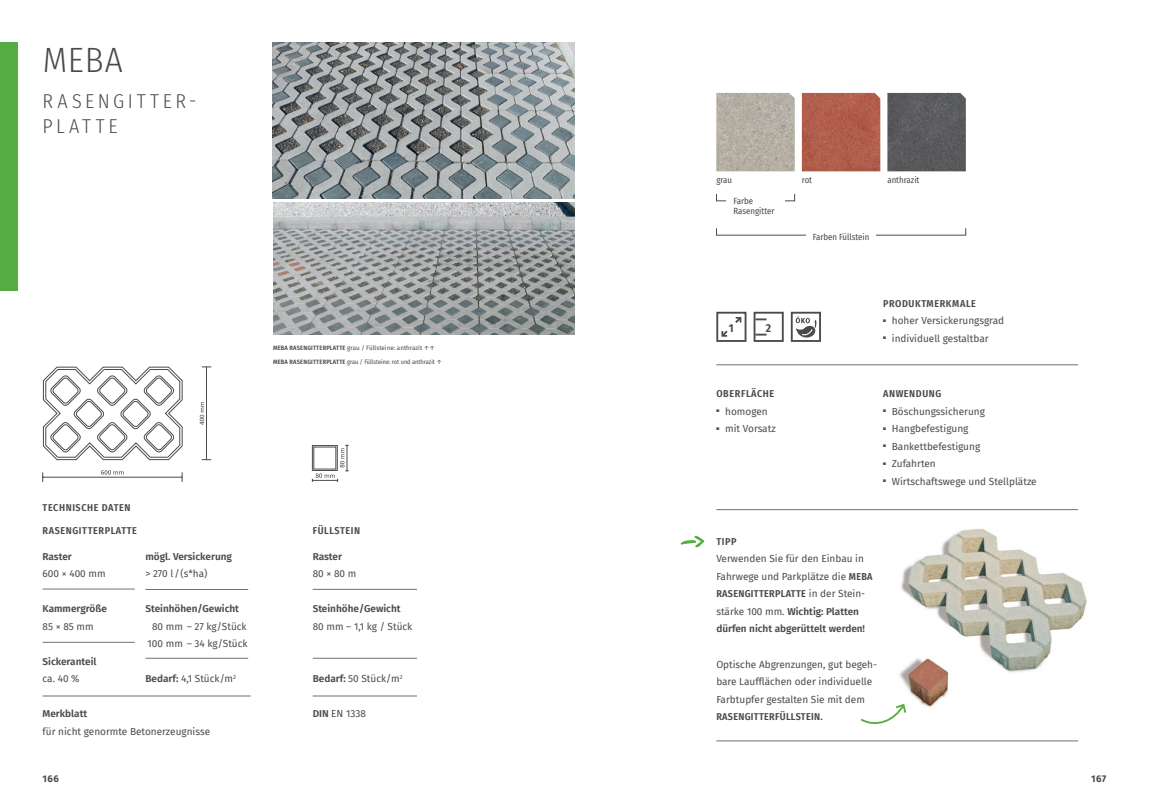
<style>
.page{position:relative;width:1149px;height:812px;background:#fff}
.page>*{position:absolute;margin:0;border:0;box-sizing:border-box;transform-origin:0 0}
.produkt_2021{font:300 35px "Fira Sans Condensed";color:#4b4b4d}
.produktkategorie_202{font:300 20px/25px "Fira Sans Condensed";letter-spacing:.18em;color:#4b4b4d}
.t1{font:700 11.5px "Fira Sans Condensed";color:#4b4b4d}
.text_2021{font:10px/17.5px "Fira Sans";color:#4b4b4d}
.technische_daten_202{font:10px/17.5px "Fira Sans";color:#4b4b4d}
.technische_daten_202-2{font:600 10px "Fira Sans";color:#4b4b4d}
.text_headline_2021{font:600 10px "Fira Sans Condensed";letter-spacing:.06em;color:#4b4b4d}
.text_2021-2{font:600 10px "Fira Sans Condensed";color:#4b4b4d}
.t2{font:700 9.62px "Fira Sans";letter-spacing:.05em;color:#4b4b4d}
.produkt_farbe_2021{font:8.75px/10px "Fira Sans Condensed";color:#4b4b4d}
.bildunterschrift_202{font:6.25px "Fira Sans Condensed";color:#4b4b4d}
.bildunterschrift_202-2{font:6.25px "Fira Sans";color:#4b4b4d}
.s1{font-family:"Fira Sans Condensed";font-weight:600}
.s2{font-weight:600}
.s3{font-family:"Fira Sans"}
</style>
<div class="page">
<div style="left:0;top:43px;width:18px;height:248px;background:#55ac42"></div>
<hr style="left:312px;top:589px;width:105px;height:1px;background:#707172">
<hr style="left:312px;top:658px;width:105px;height:1px;background:#707172">
<hr style="left:312px;top:695px;width:105px;height:1px;background:#707172">
<svg style="left:101px;top:470px;width:22px;height:4px"></svg>
<hr style="left:43px;top:477px;width:139px;height:1px;background:#4b4b4d">
<svg style="left:43px;top:366px;width:140px;height:94px"></svg>
<hr style="left:206px;top:367px;width:1px;height:92px;background:#4b4b4d">
<svg style="left:199px;top:402px;width:5px;height:23px"></svg>
<svg style="left:312px;top:445px;width:36px;height:37px"></svg>
<img style="left:273px;top:202px;width:301px;height:133px">
<img style="left:273px;top:43px;width:301px;height:155px">
<hr style="left:716px;top:740px;width:361px;height:1px;background:#707172">
<img style="left:901px;top:528px;width:186px;height:145px">
<img style="left:899px;top:650px;width:58px;height:57px">
<hr style="left:716px;top:364px;width:361px;height:1px;background:#707172">
<hr style="left:716px;top:509px;width:361px;height:1px;background:#707172">
<svg style="left:860px;top:702px;width:47px;height:23px"></svg>
<hr style="left:43px;top:695px;width:207px;height:1px;background:#707172">
<hr style="left:145px;top:589px;width:103px;height:1px;background:#707172">
<hr style="left:145px;top:658px;width:103px;height:1px;background:#707172">
<hr style="left:43px;top:642px;width:92px;height:1px;background:#707172">
<hr style="left:43px;top:588px;width:92px;height:1px;background:#707172">
<img style="left:716px;top:93px;width:78px;height:78px">
<img style="left:887px;top:93px;width:78px;height:78px">
<img style="left:801px;top:93px;width:79px;height:78px">
<svg style="left:680px;top:535px;width:24px;height:12px"></svg>
<div style="left:716px;top:312px;width:30px;height:30px;border:2px solid #4b4b4d"></div>
<svg style="left:721px;top:317px;width:21px;height:20px"></svg>
<div style="left:790px;top:312px;width:30px;height:30px;border:2px solid #4b4b4d"></div>
<svg style="left:795px;top:316px;width:23px;height:22px"></svg>
<div style="left:753px;top:312px;width:30px;height:30px;border:2px solid #4b4b4d"></div>
<svg style="left:755px;top:318px;width:11px;height:2px"></svg>
<svg style="left:755px;top:333px;width:11px;height:2px"></svg>
<p class="produkt_2021" style="left:43px;top:36px;width:82px">MEBA</p>
<p class="produktkategorie_202" style="left:43px;top:88px;width:160px">RASENGITTER--<br>PLATTE</p>
<p class="bildunterschrift_202-2" style="left:273px;top:343px;width:163px"><span class="s1">MEBA RASENGITTERPLATTE</span> grau / Füllsteine: anthrazit ↑↑</p>
<p class="bildunterschrift_202" style="left:273px;top:357px;width:170px"><span class="s2">MEBA RASENGITTERPLATTE</span> grau / Füllsteine: rot und anthrazit <span class="s3">↑</span></p>
<p class="text_headline_2021" style="left:43px;top:499px;width:89px">TECHNISCHE DATEN</p>
<p class="text_headline_2021" style="left:43px;top:522px;width:96px">RASENGITTERPLATTE</p>
<p class="technische_daten_202-2" style="left:43px;top:548px;width:31px">Raster</p>
<p class="technische_daten_202" style="left:43px;top:564px;width:65px">600 × 400 mm</p>
<p class="technische_daten_202-2" style="left:43px;top:600px;width:66px">Kammergröße</p>
<p class="technische_daten_202" style="left:43px;top:617px;width:53px">85 × 85 mm</p>
<p class="technische_daten_202-2" style="left:43px;top:653px;width:55px">Sickeranteil</p>
<p class="technische_daten_202" style="left:43px;top:669px;width:38px">ca. 40 %</p>
<p class="technische_daten_202-2" style="left:145px;top:548px;width:88px">mögl. Versickerung</p>
<p class="technische_daten_202" style="left:145px;top:564px;width:64px">&gt; 270 l/(s*ha)</p>
<p class="technische_daten_202-2" style="left:145px;top:600px;width:95px">Steinhöhen/Gewicht</p>
<p class="technische_daten_202" style="left:152px;top:617px;width:96px">80 mm – 27 kg/Stück</p>
<p class="technische_daten_202" style="left:147px;top:634px;width:102px">100 mm – 34 kg/Stück</p>
<p class="technische_daten_202" style="left:145px;top:669px;width:92px"><span class="s2">Bedarf:</span> 4,1 Stück/m<sup>2</sup></p>
<p class="technische_daten_202" style="left:43px;top:704px;width:169px"><span class="s2">Merkblatt<br></span>für nicht genormte Betonerzeugnisse</p>
<p class="text_headline_2021" style="left:312px;top:522px;width:49px">FÜLLSTEIN</p>
<p class="technische_daten_202-2" style="left:312px;top:548px;width:31px">Raster</p>
<p class="technische_daten_202" style="left:312px;top:564px;width:45px">80 × 80 m</p>
<p class="technische_daten_202-2" style="left:312px;top:600px;width:89px">Steinhöhe/Gewicht</p>
<p class="technische_daten_202" style="left:312px;top:617px;width:101px">80 mm – 1,1 kg / Stück</p>
<p class="technische_daten_202" style="left:312px;top:669px;width:91px"><span class="s2">Bedarf:</span> 50 Stück/m<sup>2</sup></p>
<p class="technische_daten_202" style="left:312px;top:704px;width:55px"><span class="s2">DIN</span> EN 1338</p>
<p class="produkt_farbe_2021" style="left:716px;top:175px;width:17px">grau</p>
<p class="produkt_farbe_2021" style="left:801px;top:175px;width:12px">rot</p>
<p class="produkt_farbe_2021" style="left:887px;top:175px;width:33px">anthrazit</p>
<p class="produkt_farbe_2021" style="left:733px;top:195px;width:42px">Farbe<br>Rasengitter</p>
<p class="t1" style="left:728px;top:318px;width:6px">1</p>
<p class="t1" style="left:765px;top:319px;width:7px">2</p>
<p class="text_headline_2021" style="left:716px;top:385px;width:59px">OBERFLÄCHE</p>
<p class="text_2021" style="left:716px;top:402px;width:53px">■ homogen</p>
<p class="text_2021" style="left:716px;top:419px;width:61px">■ mit Vorsatz</p>
<p class="produkt_farbe_2021" style="left:812px;top:231px;width:58px">Farben Füllstein</p>
<p class="text_headline_2021" style="left:882px;top:295px;width:94px">PRODUKTMERKMALE</p>
<p class="text_2021" style="left:882px;top:312px;width:123px">■ hoher Versickerungsgrad</p>
<p class="text_2021" style="left:882px;top:329px;width:107px">■ individuell gestaltbar</p>
<p class="text_headline_2021" style="left:882px;top:385px;width:60px">ANWENDUNG</p>
<p class="text_2021" style="left:882px;top:402px;width:103px">■ Böschungssicherung</p>
<p class="text_2021" style="left:882px;top:419px;width:87px">■ Hangbefestigung</p>
<p class="text_2021" style="left:882px;top:437px;width:99px">■ Bankettbefestigung</p>
<p class="text_2021" style="left:882px;top:454px;width:54px">■ Zufahrten</p>
<p class="text_2021" style="left:882px;top:472px;width:155px">■ Wirtschaftswege und Stellplätze</p>
<p class="text_2021-2" style="left:716px;top:533px;width:22px">TIPP</p>
<p class="text_2021" style="left:716px;top:550px;width:158px">Verwenden Sie für den Einbau in<br>Fahrwege und Parkplätze die <span class="s1">MEBA<br>RASENGITTERPLATTE</span> in der Stein&shy;stärke 100 mm. <span class="s2">Wichtig: Platten dürfen nicht abgerüttelt werden!</span></p>
<p class="text_2021" style="left:716px;top:655px;width:162px">Optische Abgrenzungen, gut begeh&shy;bare Laufflächen oder individuelle<br>Farbtupfer gestalten Sie mit dem<br><span class="s1">RASENGITTERFÜLLSTEIN.</span></p>
<p class="t2" style="left:43px;top:770px;width:18px">166</p>
<p class="t2" style="left:1090px;top:770px;width:17px">167</p>
</div>
